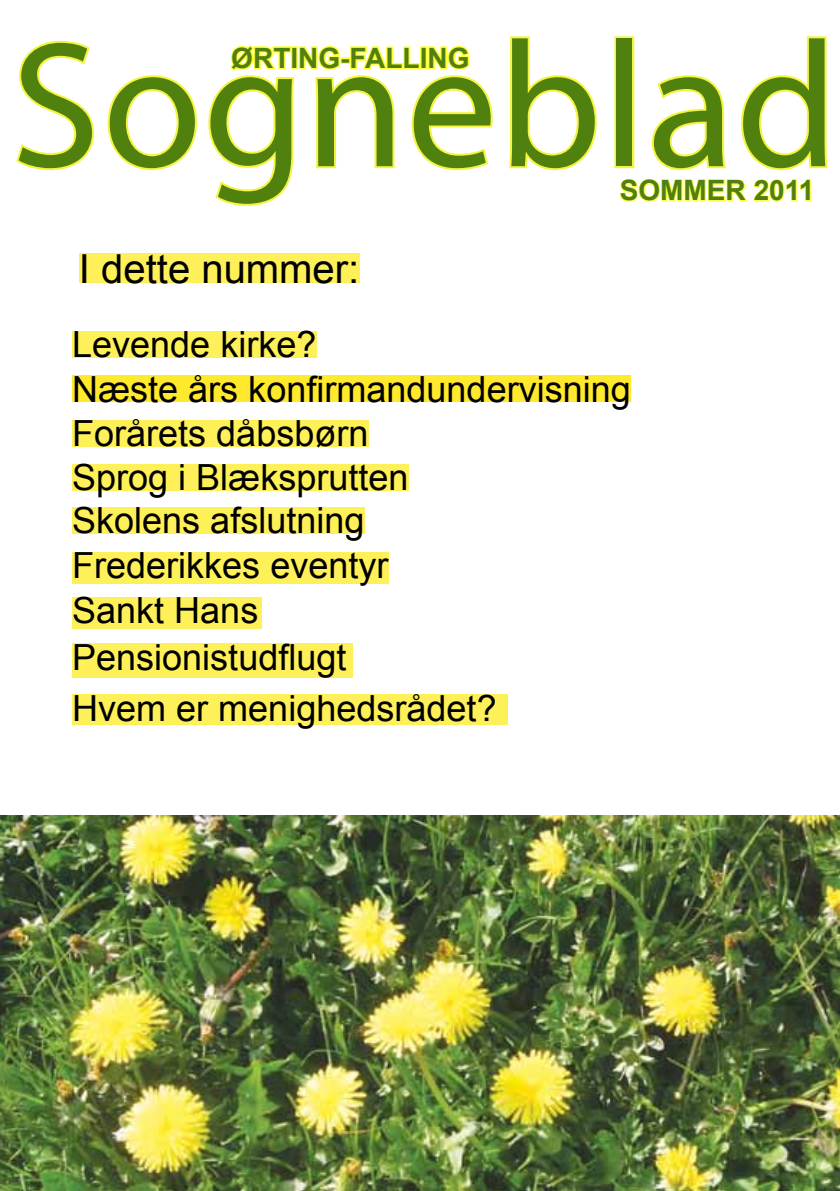
<style>
.page{position:relative;width:840px;height:1191px;background:#fff}
.page>*{position:absolute;margin:0;border:0;box-sizing:border-box;transform-origin:0 0}
.t1{font:180px "Myriad Pro";letter-spacing:.01em;color:#50810e}
.t2{font:40px "Arial";color:#000}
.t3{font:36px/44.6px "Arial";color:#000}
.t4{font:700 28px "Arial";color:#518010}
.t5{font:700 28px "Arial";color:#508012}
</style>
<div class="page">
<svg style="left:16px;top:40px;width:78px;height:131px"></svg>
<svg style="left:107px;top:75px;width:90px;height:96px"></svg>
<svg style="left:509px;top:36px;width:88px;height:135px"></svg>
<div style="left:614px;top:36px;width:20px;height:132px;border:4px solid #f4f43e"></div>
<svg style="left:208px;top:44px;width:285px;height:162px"></svg>
<svg style="left:618px;top:36px;width:210px;height:166px"></svg>
<img style="left:0;top:815px;width:839px;height:376px">
<div style="left:79px;top:254px;width:280px;height:29px;background:#fef058"></div>
<div style="left:72px;top:331px;width:244px;height:26px;background:#fef058"></div>
<div style="left:72px;top:375px;width:558px;height:27px;background:#ffe92c"></div>
<div style="left:72px;top:420px;width:296px;height:26px;background:#fef058"></div>
<div style="left:72px;top:464px;width:336px;height:26px;background:#fef058"></div>
<div style="left:72px;top:507px;width:292px;height:26px;background:#fef058"></div>
<div style="left:72px;top:552px;width:316px;height:32px;background:#fef058"></div>
<div style="left:72px;top:597px;width:190px;height:32px;background:#fef058"></div>
<div style="left:72px;top:644px;width:280px;height:34px;background:#fef058"></div>
<div style="left:72px;top:694px;width:435px;height:31px;background:#fef058"></div>
<h1 class="t1" style="left:11px;top:-5px;width:827px">Sogneblad</h1>
<p class="t4" style="left:231px;top:40px;width:239px">ØRTING-FALLING</p>
<p class="t5" style="left:619px;top:172px;width:196px">SOMMER 2011</p>
<p class="t2" style="left:79px;top:243px;width:282px">I dette nummer:</p>
<p class="t3" style="left:72px;top:323px;width:560px">Levende kirke?<br>Næste års konfirmandundervisning<br>Forårets dåbsbørn<br>Sprog i Blæksprutten<br>Skolens afslutning<br>Frederikkes eventyr<br>Sankt Hans<br>Pensionistudflugt</p>
<p class="t3" style="left:72px;top:686px;width:426px">Hvem er menighedsrådet?</p>
</div>
